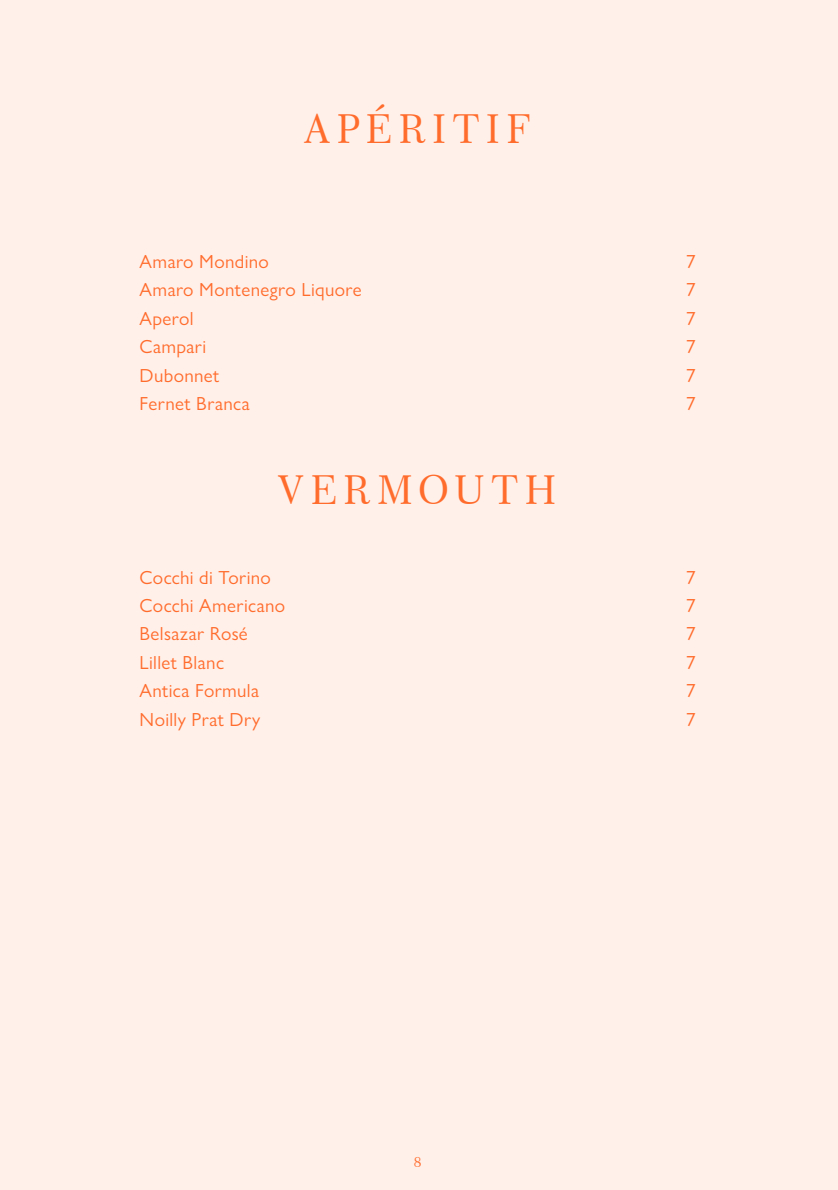
<style>
.page{position:relative;width:838px;height:1190px;background:#fff0ea}
.page>*{position:absolute;margin:0;border:0;box-sizing:border-box;transform-origin:0 0}
.t1{font:40px "Century 751 BT Roman B";letter-spacing:.15em;color:#ff6c2c}
.t2{font:19px "Gill Sans Nova";letter-spacing:.02em;color:#ff6c2c}
.t3{font:14px "Century 751 BT Roman No 2 B";color:#ff6c2c}
</style>
<div class="page">
<h1 class="t1" style="left:305px;top:104px;width:227px">APÉRITIF</h1>
<p class="t2" style="left:140px;top:250px;width:131px">Amaro Mondino</p>
<p class="t2" style="left:686px;top:250px;width:11px">7</p>
<p class="t2" style="left:140px;top:278px;width:224px">Amaro Montenegro Liquore</p>
<p class="t2" style="left:686px;top:278px;width:11px">7</p>
<p class="t2" style="left:140px;top:307px;width:56px">Aperol</p>
<p class="t2" style="left:686px;top:307px;width:11px">7</p>
<p class="t2" style="left:140px;top:335px;width:68px">Campari</p>
<p class="t2" style="left:686px;top:335px;width:11px">7</p>
<p class="t2" style="left:140px;top:363px;width:81px">Dubonnet</p>
<p class="t2" style="left:686px;top:363px;width:11px">7</p>
<p class="t2" style="left:140px;top:392px;width:112px">Fernet Branca</p>
<p class="t2" style="left:686px;top:392px;width:11px">7</p>
<h1 class="t1" style="left:278px;top:465px;width:280px">VERMOUTH</h1>
<p class="t2" style="left:140px;top:566px;width:133px">Cocchi di Torino</p>
<p class="t2" style="left:686px;top:566px;width:11px">7</p>
<p class="t2" style="left:140px;top:594px;width:147px">Cocchi Americano</p>
<p class="t2" style="left:686px;top:594px;width:11px">7</p>
<p class="t2" style="left:140px;top:622px;width:110px">Belsazar Rosé</p>
<p class="t2" style="left:686px;top:622px;width:11px">7</p>
<p class="t2" style="left:140px;top:651px;width:86px">Lillet Blanc</p>
<p class="t2" style="left:686px;top:651px;width:11px">7</p>
<p class="t2" style="left:140px;top:679px;width:121px">Antica Formula</p>
<p class="t2" style="left:686px;top:679px;width:11px">7</p>
<p class="t2" style="left:140px;top:707px;width:122px">Noilly Prat Dry</p>
<p class="t2" style="left:686px;top:707px;width:11px">7</p>
<p class="t3" style="left:414px;top:1153px;width:9px">8</p>
</div>
